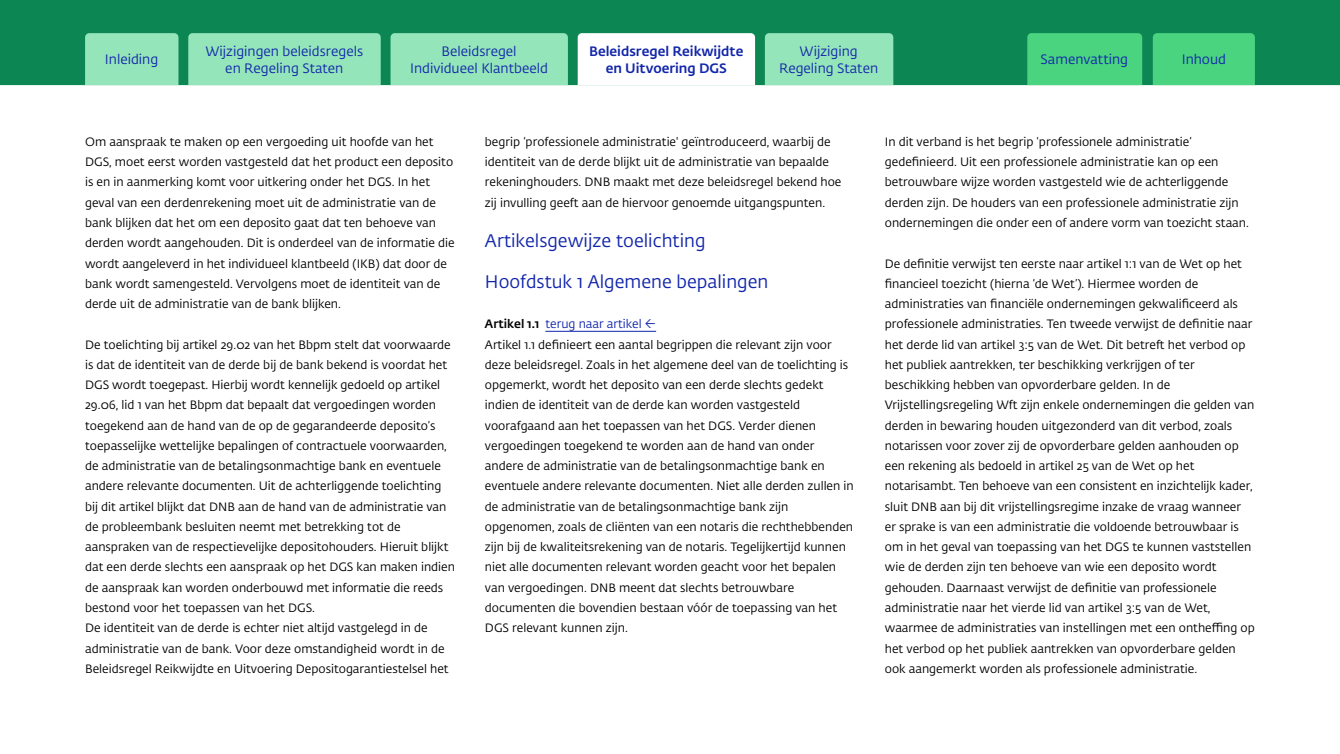
<style>
.page{position:relative;width:1340px;height:754px;background:#fff}
.page>*{position:absolute;margin:0;border:0;box-sizing:border-box;transform-origin:0 0}
.H3_Paragraafkop{font:18px "DNB Fedra";color:#1226aa}
.t1{font:13.5px/16.5px "DNB Fedra";color:#1226aa;text-align:center}
.t2{font:500 13.5px/16.5px "DNB Fedra";color:#1226aa;text-align:center}
.P_Broodtekst{font:12px/20.2px "DNB Fedra";color:#000}
.H4_Alineakop{font:12px "DNB Fedra";color:#1226aa}
.s1{font-weight:500;color:#000}
</style>
<div class="page">
<div style="left:0;top:0;width:1339px;height:85px;background:#0c8754"></div>
<div style="left:1027px;top:33px;width:115px;height:52px;background:#4ad480"></div>
<div style="left:1152px;top:33px;width:102px;height:52px;background:#4ad480"></div>
<div style="left:188px;top:33px;width:193px;height:52px;background:#94e5ba"></div>
<div style="left:390px;top:33px;width:178px;height:52px;background:#94e5ba"></div>
<svg style="left:577px;top:33px;width:178px;height:52px"></svg>
<div style="left:765px;top:33px;width:128px;height:52px;background:#94e5ba"></div>
<div style="left:85px;top:33px;width:93px;height:52px;background:#94e5ba"></div>
<hr style="left:545px;top:331px;width:111px;height:1px;background:#1226aa">
<p class="t1" style="left:105px;top:52px;width:55px">Inleiding</p>
<p class="t1" style="left:205px;top:43px;width:159px">Wijzigingen beleidsregels en Regeling Staten</p>
<p class="t1" style="left:410px;top:43px;width:139px">Beleidsregel<br>Individueel Klantbeeld</p>
<p class="t2" style="left:589px;top:43px;width:156px">Beleidsregel Reikwijdte en Uitvoering DGS</p>
<p class="t1" style="left:779px;top:43px;width:101px">Wijziging<br>Regeling Staten</p>
<p class="t1" style="left:1040px;top:52px;width:89px">Samenvatting</p>
<p class="t1" style="left:1181px;top:52px;width:46px">Inhoud</p>
<p class="P_Broodtekst" style="left:85px;top:132px;width:371px">Om aanspraak te maken op een vergoeding uit hoofde van het DGS, moet eerst worden vastgesteld dat het product een deposito is en in aanmerking komt voor uitkering onder het DGS. In het geval van een derdenrekening moet uit de administratie van de bank blijken dat het om een deposito gaat dat ten behoeve van derden wordt aangehouden. Dit is onderdeel van de informatie die wordt aangeleverd in het individueel klantbeeld (IKB) dat door de bank wordt samengesteld. Vervolgens moet de identiteit van de derde uit de administratie van de bank blijken.</p>
<p class="P_Broodtekst" style="left:85px;top:334px;width:371px">De toelichting bij artikel 29.02 van het Bbpm stelt dat voorwaarde is dat de identiteit van de derde bij de bank bekend is voordat het DGS wordt toegepast. Hierbij wordt kennelijk gedoeld op artikel 29.06, lid 1 van het Bbpm dat bepaalt dat vergoedingen worden toegekend aan de hand van de op de gegarandeerde deposito’s toepasselijke wettelijke bepalingen of contractuele voorwaarden, de administratie van de betalingsonmachtige bank en eventuele andere relevante documenten. Uit de achterliggende toelichting bij dit artikel blijkt dat DNB aan de hand van de administratie van de probleembank besluiten neemt met betrekking tot de aanspraken van de respectievelijke depositohouders. Hieruit blijkt dat een derde slechts een aanspraak op het DGS kan maken indien de aanspraak kan worden onderbouwd met informatie die reeds bestond voor het toepassen van het DGS.</p>
<p class="P_Broodtekst" style="left:85px;top:618px;width:365px">De identiteit van de derde is echter niet altijd vastgelegd in de administratie van de bank. Voor deze omstandigheid wordt in de<br>Beleidsregel Reikwijdte en Uitvoering Depositogarantiestelsel het</p>
<p class="P_Broodtekst" style="left:485px;top:132px;width:358px">begrip ‘professionele administratie' geïntroduceerd, waarbij de identiteit van de derde blijkt uit de administratie van bepaalde rekeninghouders. DNB maakt met deze beleidsregel bekend hoe zij invulling geeft aan de hiervoor genoemde uitgangspunten.</p>
<h3 class="H3_Paragraafkop" style="left:485px;top:230px;width:222px">Artikelsgewijze toelichting</h3>
<h3 class="H3_Paragraafkop" style="left:485px;top:270px;width:285px">Hoofdstuk 1 Algemene bepalingen</h3>
<h4 class="H4_Alineakop" style="left:485px;top:317px;width:158px"><span class="s1">Artikel 1.1</span> terug naar artikel</h4>
<p class="P_Broodtekst" style="left:485px;top:334px;width:370px">Artikel 1.1 definieert een aantal begrippen die relevant zijn voor deze beleidsregel. Zoals in het algemene deel van de toelichting is opgemerkt, wordt het deposito van een derde slechts gedekt indien de identiteit van de derde kan worden vastgesteld voorafgaand aan het toepassen van het DGS. Verder dienen vergoedingen toegekend te worden aan de hand van onder andere de administratie van de betalingsonmachtige bank en eventuele andere relevante documenten. Niet alle derden zullen in de administratie van de betalingsonmachtige bank zijn opgenomen, zoals de cliënten van een notaris die rechthebbenden zijn bij de kwaliteitsrekening van de notaris. Tegelijkertijd kunnen niet alle documenten relevant worden geacht voor het bepalen van vergoedingen. DNB meent dat slechts betrouwbare documenten die bovendien bestaan vóór de toepassing van het DGS relevant kunnen zijn.</p>
<p class="P_Broodtekst" style="left:884px;top:132px;width:365px">In dit verband is het begrip ‘professionele administratie’ gedefinieerd. Uit een professionele administratie kan op een betrouwbare wijze worden vastgesteld wie de achterliggende derden zijn. De houders van een professionele administratie zijn ondernemingen die onder een of andere vorm van toezicht staan.</p>
<p class="P_Broodtekst" style="left:884px;top:253px;width:371px">De definitie verwijst ten eerste naar artikel 1:1 van de Wet op het financieel toezicht (hierna ‘de Wet’). Hiermee worden de administraties van financiële ondernemingen gekwalificeerd als professionele administraties. Ten tweede verwijst de definitie naar het derde lid van artikel 3:5 van de Wet. Dit betreft het verbod op het publiek aantrekken, ter beschikking verkrijgen of ter beschikking hebben van opvorderbare gelden. In de Vrijstellingsregeling Wft zijn enkele ondernemingen die gelden van derden in bewaring houden uitgezonderd van dit verbod, zoals notarissen voor zover zij de opvorderbare gelden aanhouden op een rekening als bedoeld in artikel 25 van de Wet op het notarisambt. Ten behoeve van een consistent en inzichtelijk kader, sluit DNB aan bij dit vrijstellingsregime inzake de vraag wanneer er sprake is van een administratie die voldoende betrouwbaar is om in het geval van toepassing van het DGS te kunnen vaststellen wie de derden zijn ten behoeve van wie een deposito wordt gehouden. Daarnaast verwijst de definitie van professionele administratie naar het vierde lid van artikel 3:5 van de Wet, waarmee de administraties van instellingen met een ontheffing op het verbod op het publiek aantrekken van opvorderbare gelden ook aangemerkt worden als professionele administratie.</p>
</div>
